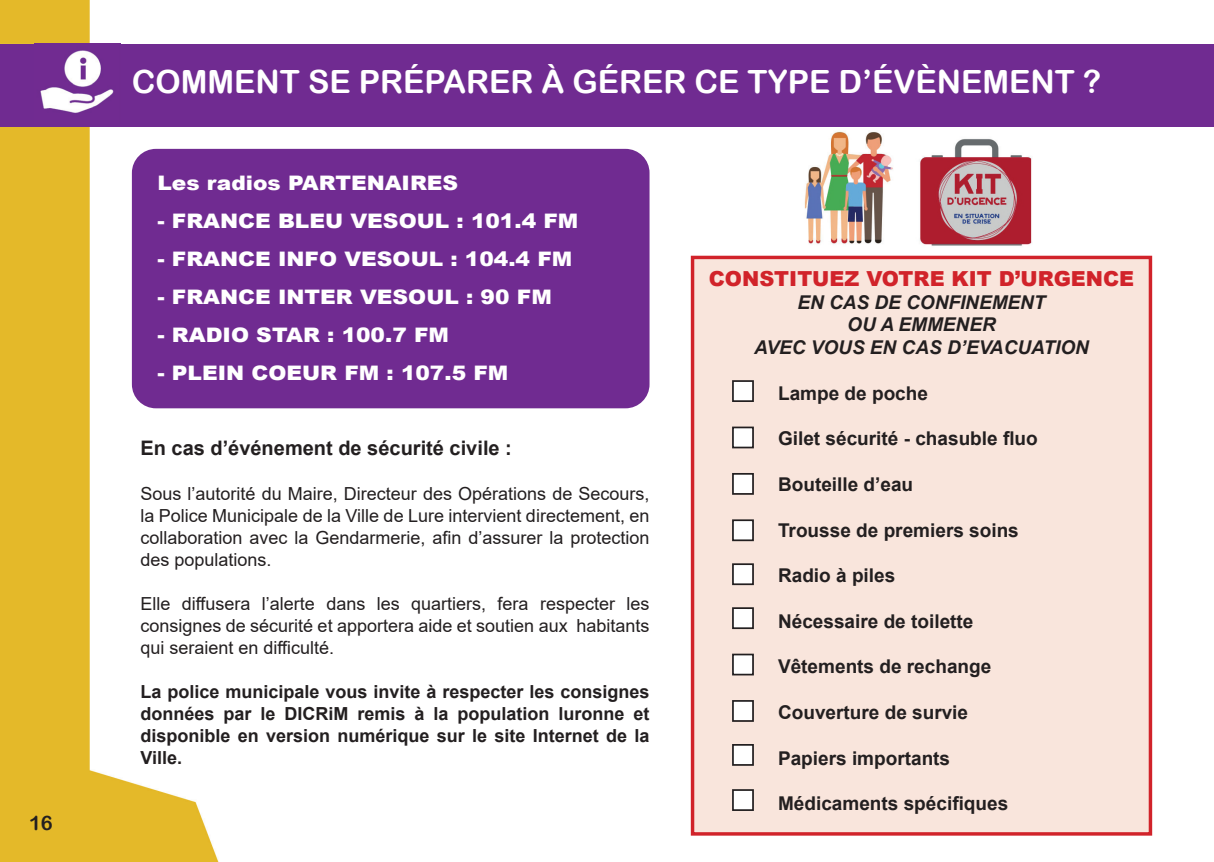
<style>
.page{position:relative;width:1214px;height:862px;background:#fff}
.page>*{position:absolute;margin:0;border:0;box-sizing:border-box;transform-origin:0 0}
.t1{font:32px "Arial Rounded MT Bold";color:#fff}
.t2{font:900 20.8px "Arial";color:#d1232a}
.t3{font:900 20px "Arial";color:#fff;scale:1.09 1}
.t4{font:700 20px "Arial";color:#231f20}
.t5{font:20px "Arial Rounded MT Bold";color:#231f20}
.t6{font:700 19px "Arial";color:#231f20}
.t7{font:italic 700 19px/22.8px "Arial";color:#231f20;text-align:center}
.t8{font:18px/22px "Arial";color:#231f20;text-align:justify}
.t9{font:700 18px/22px "Arial";color:#231f20;text-align:justify}
</style>
<div class="page">
<img style="left:0;top:0;width:1213px;height:862px">
<div style="left:690px;top:256px;width:461px;height:579px;background:#f9e5dc;border:3px solid #d1232a"></div>
<div style="left:0;top:44px;width:1213px;height:82px;background:#702b91"></div>
<img style="left:40px;top:50px;width:74px;height:63px">
<div style="left:732px;top:381px;width:21px;height:20px;background:#fff"></div>
<div style="left:732px;top:380px;width:21px;height:22px;border:2px solid #231f20"></div>
<div style="left:732px;top:427px;width:21px;height:20px;background:#fff"></div>
<div style="left:732px;top:426px;width:21px;height:22px;border:2px solid #231f20"></div>
<div style="left:732px;top:474px;width:21px;height:20px;background:#fff"></div>
<div style="left:732px;top:473px;width:21px;height:22px;border:2px solid #231f20"></div>
<div style="left:732px;top:520px;width:21px;height:20px;background:#fff"></div>
<div style="left:732px;top:519px;width:21px;height:22px;border:2px solid #231f20"></div>
<div style="left:732px;top:564px;width:21px;height:20px;background:#fff"></div>
<div style="left:732px;top:563px;width:21px;height:22px;border:2px solid #231f20"></div>
<div style="left:732px;top:608px;width:21px;height:20px;background:#fff"></div>
<div style="left:732px;top:607px;width:21px;height:22px;border:2px solid #231f20"></div>
<div style="left:732px;top:654px;width:21px;height:20px;background:#fff"></div>
<div style="left:732px;top:653px;width:21px;height:22px;border:2px solid #231f20"></div>
<div style="left:732px;top:701px;width:21px;height:20px;background:#fff"></div>
<div style="left:732px;top:700px;width:21px;height:22px;border:2px solid #231f20"></div>
<div style="left:732px;top:745px;width:21px;height:20px;background:#fff"></div>
<div style="left:732px;top:744px;width:21px;height:22px;border:2px solid #231f20"></div>
<div style="left:732px;top:790px;width:21px;height:20px;background:#fff"></div>
<div style="left:732px;top:789px;width:21px;height:22px;border:2px solid #231f20"></div>
<div style="left:132px;top:149px;width:517px;height:259px;background:#702b91;border-radius:24px"></div>
<img style="left:693px;top:129px;width:434px;height:125px">
<p class="t5" style="left:29px;top:811px;width:25px">16</p>
<h1 class="t1" style="left:132px;top:63px;width:970px">COMMENT SE PRÉPARER À GÉRER CE TYPE D’ÉVÈNEMENT ?</h1>
<p class="t3" style="left:157px;top:168px;width:277px">Les radios PARTENAIRES</p>
<p class="t3" style="left:157px;top:206px;width:387px">- FRANCE BLEU VESOUL : 101.4 FM</p>
<p class="t3" style="left:157px;top:244px;width:382px">- FRANCE INFO VESOUL : 104.4 FM</p>
<p class="t3" style="left:157px;top:282px;width:363px">- FRANCE INTER VESOUL : 90 FM</p>
<p class="t3" style="left:157px;top:320px;width:269px">- RADIO STAR : 100.7 FM</p>
<p class="t3" style="left:157px;top:358px;width:323px">- PLEIN COEUR FM : 107.5 FM</p>
<p class="t4" style="left:140px;top:434px;width:373px">En cas d’événement de sécurité civile :</p>
<p class="t8" style="left:140px;top:482px;width:510px">Sous l’autorité du Maire, Directeur des Opérations de Secours, la Police Municipale de la Ville de Lure intervient directement, en collaboration avec la Gendarmerie, afin d’assurer la protection des populations.</p>
<p class="t8" style="left:140px;top:592px;width:510px">Elle diffusera l’alerte dans les quartiers, fera respecter les consignes de sécurité et apportera aide et soutien aux habitants qui seraient en difficulté.</p>
<p class="t9" style="left:140px;top:680px;width:510px">La police municipale vous invite à respecter les consignes données par le DICRiM remis à la population luronne et disponible en version numérique sur le site Internet de la Ville.</p>
<p class="t2" style="left:708px;top:263px;width:427px">CONSTITUEZ VOTRE KIT D’URGENCE</p>
<p class="t7" style="left:754px;top:291px;width:336px">EN CAS DE CONFINEMENT<br>OU A EMMENER<br>AVEC VOUS EN CAS D’EVACUATION</p>
<p class="t6" style="left:778px;top:380px;width:151px">Lampe de poche</p>
<p class="t6" style="left:778px;top:425px;width:261px">Gilet sécurité - chasuble fluo</p>
<p class="t6" style="left:778px;top:471px;width:137px">Bouteille d’eau</p>
<p class="t6" style="left:778px;top:516px;width:242px">Trousse de premiers soins</p>
<p class="t6" style="left:778px;top:562px;width:119px">Radio à piles</p>
<p class="t6" style="left:778px;top:607px;width:197px">Nécessaire de toilette</p>
<p class="t6" style="left:778px;top:653px;width:215px">Vêtements de rechange</p>
<p class="t6" style="left:778px;top:699px;width:191px">Couverture de survie</p>
<p class="t6" style="left:778px;top:744px;width:174px">Papiers importants</p>
<p class="t6" style="left:778px;top:790px;width:232px">Médicaments spécifiques</p>
</div>
